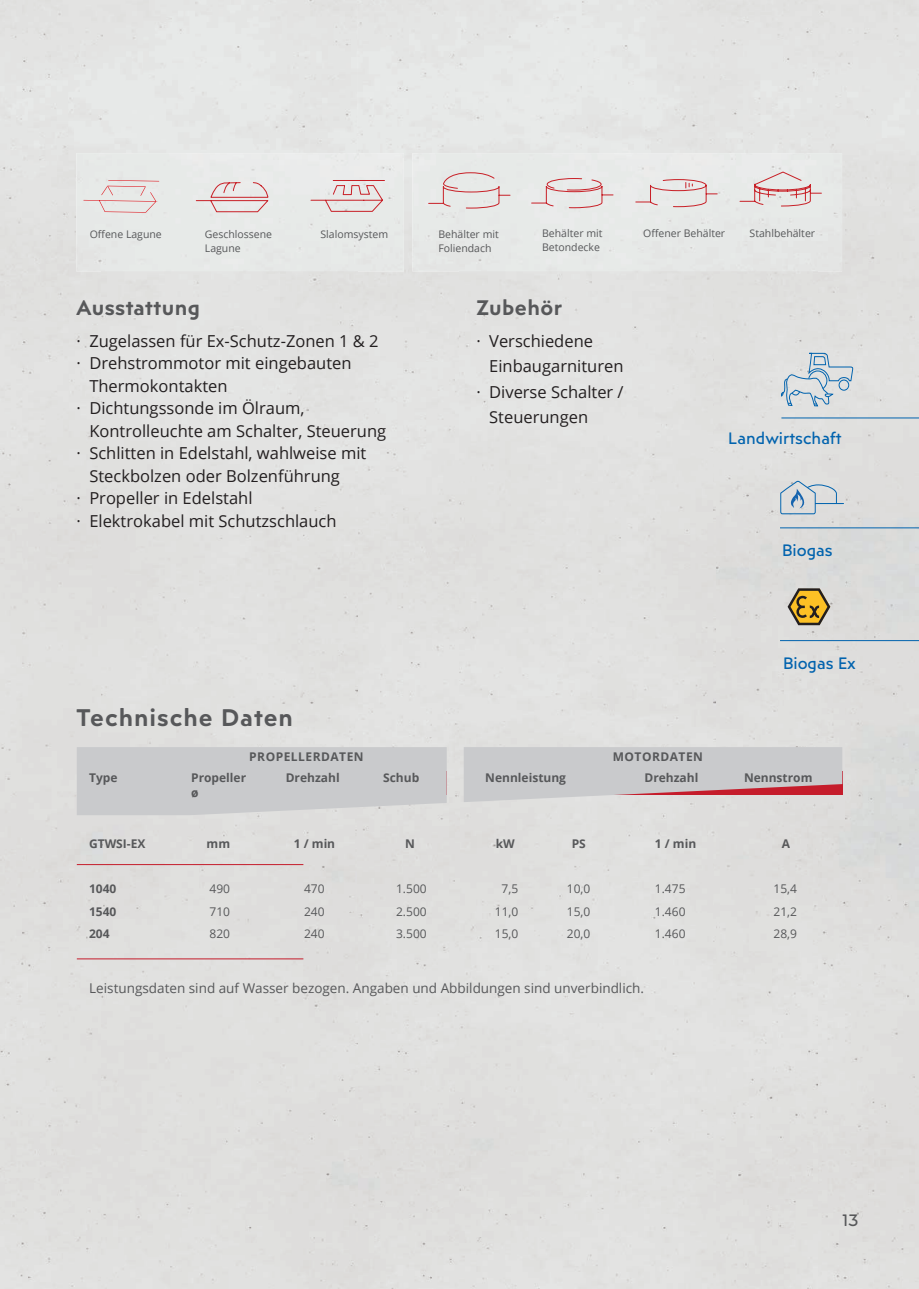
<style>
.page{position:relative;width:919px;height:1289px;background:#fff}
.page>*{position:absolute;margin:0;border:0;box-sizing:border-box;transform-origin:0 0}
.t1{font:600 24px "Posterama Text";letter-spacing:.04em;color:#57585a}
.t2{font:600 21px "Posterama Text";letter-spacing:.02em;color:#57585a}
.t3{font:16.5px "Open Sans";color:#231f20}
.t4{font:16.5px "Posterama Text";color:#0163ae}
.t5{font:16.5px "Posterama Text";color:#57585a}
.t6{font:13.5px "Open Sans";color:#57585a}
.t7{font:700 12px "Open Sans";color:#57585a}
.t8{font:12px "Open Sans";color:#57585a}
.t9{font:700 12px "Open Sans";letter-spacing:.04em;color:#57585a}
.t10{font:10.5px/13.5px "Open Sans";color:#57585a}
</style>
<div class="page">
<div style="left:817px;top:161px;width:101px;height:1127px;background:#dedddc"></div>
<svg style="left:780px;top:352px;width:73px;height:55px;background:#c7d2da"></svg>
<hr style="left:781px;top:417px;width:137px;height:1px;background:#0163ae">
<div style="left:76px;top:153px;width:328px;height:118px;background:#e7eae8"></div>
<div style="left:412px;top:153px;width:430px;height:118px;background:#e7eae8"></div>
<svg style="left:196px;top:182px;width:73px;height:30px;background:#e4d1d1"></svg>
<svg style="left:531px;top:178px;width:82px;height:30px;background:#e4d5d5"></svg>
<svg style="left:635px;top:179px;width:82px;height:28px;background:#e4d7d6"></svg>
<svg style="left:739px;top:171px;width:83px;height:36px;background:#e3d2d1"></svg>
<svg style="left:310px;top:180px;width:75px;height:32px;background:#e3d0d0"></svg>
<svg style="left:428px;top:172px;width:82px;height:37px;background:#e4dad9"></svg>
<svg style="left:83px;top:186px;width:73px;height:27px;background:#e6dcdb"></svg>
<hr style="left:108px;top:180px;width:51px;height:1px;background:#e01e25">
<svg style="left:463px;top:747px;width:379px;height:55px;background:#cbc1c4"></svg>
<div style="left:77px;top:747px;width:369px;height:68px;background:#c9cacc"></div>
<hr style="left:77px;top:958px;width:226px;height:1px;background:#c51c2b">
<hr style="left:77px;top:864px;width:226px;height:1px;background:#c51c2b">
<svg style="left:780px;top:480px;width:63px;height:34px;background:#c4ced6"></svg>
<hr style="left:780px;top:527px;width:138px;height:1px;background:#0163ae">
<hr style="left:780px;top:640px;width:138px;height:1px;background:#0163ae">
<svg style="left:787px;top:588px;width:43px;height:37px;background:#b59951"></svg>
<p class="t10" style="left:205px;top:227px;width:69px">Geschlossene<br>Lagune</p>
<p class="t10" style="left:320px;top:227px;width:69px">Slalomsystem</p>
<p class="t10" style="left:438px;top:227px;width:62px">Behälter mit</p>
<p class="t10" style="left:643px;top:226px;width:84px">Offener Behälter</p>
<p class="t10" style="left:749px;top:226px;width:67px">Stahlbehälter</p>
<p class="t10" style="left:90px;top:227px;width:74px">Offene Lagune</p>
<p class="t10" style="left:542px;top:226px;width:62px">Behälter mit<br>Betondecke</p>
<p class="t10" style="left:438px;top:241px;width:55px">Foliendach</p>
<p class="t2" style="left:77px;top:294px;width:125px">Ausstattung</p>
<p class="t3" style="left:77px;top:329px;width:303px">· Zugelassen für Ex-Schutz-Zonen 1 &amp; 2</p>
<p class="t3" style="left:77px;top:352px;width:276px">· Drehstrommotor mit eingebauten</p>
<p class="t3" style="left:89px;top:374px;width:140px">Thermokontakten</p>
<p class="t3" style="left:77px;top:397px;width:229px">· Dichtungssonde im Ölraum,</p>
<p class="t3" style="left:89px;top:419px;width:298px">Kontrolleuchte am Schalter, Steuerung</p>
<p class="t3" style="left:77px;top:442px;width:291px">· Schlitten in Edelstahl, wahlweise mit</p>
<p class="t3" style="left:89px;top:464px;width:252px">Steckbolzen oder Bolzenführung</p>
<p class="t3" style="left:77px;top:487px;width:177px">· Propeller in Edelstahl</p>
<p class="t3" style="left:77px;top:509px;width:261px">· Elektrokabel mit Schutzschlauch</p>
<p class="t2" style="left:476px;top:294px;width:87px">Zubehör</p>
<p class="t3" style="left:476px;top:329px;width:118px">· Verschiedene</p>
<p class="t3" style="left:489px;top:355px;width:136px">Einbaugarnituren</p>
<p class="t3" style="left:476px;top:380px;width:149px">· Diverse Schalter /</p>
<p class="t3" style="left:489px;top:406px;width:100px">Steuerungen</p>
<p class="t4" style="left:728px;top:427px;width:115px">Landwirtschaft</p>
<p class="t4" style="left:782px;top:540px;width:52px">Biogas</p>
<h1 class="t1" style="left:77px;top:701px;width:218px">Technische Daten</h1>
<p class="t9" style="left:249px;top:748px;width:116px">PROPELLERDATEN</p>
<p class="t9" style="left:612px;top:748px;width:92px">MOTORDATEN</p>
<p class="t4" style="left:783px;top:652px;width:74px">Biogas Ex</p>
<p class="t7" style="left:89px;top:769px;width:30px">Type</p>
<p class="t7" style="left:191px;top:769px;width:56px">Propeller</p>
<p class="t7" style="left:286px;top:769px;width:55px">Drehzahl</p>
<p class="t7" style="left:383px;top:769px;width:38px">Schub</p>
<p class="t7" style="left:485px;top:769px;width:82px">Nennleistung</p>
<p class="t7" style="left:644px;top:769px;width:55px">Drehzahl</p>
<p class="t7" style="left:744px;top:769px;width:70px">Nennstrom</p>
<p class="t7" style="left:191px;top:784px;width:9px">ø</p>
<p class="t7" style="left:89px;top:835px;width:58px">GTWSI-EX</p>
<p class="t7" style="left:206px;top:835px;width:25px">mm</p>
<p class="t7" style="left:294px;top:835px;width:43px">1 / min</p>
<p class="t7" style="left:405px;top:835px;width:11px">N</p>
<p class="t7" style="left:496px;top:835px;width:21px">kW</p>
<p class="t7" style="left:571px;top:835px;width:16px">PS</p>
<p class="t7" style="left:655px;top:835px;width:43px">1 / min</p>
<p class="t7" style="left:781px;top:835px;width:10px">A</p>
<p class="t7" style="left:89px;top:880px;width:29px">1040</p>
<p class="t8" style="left:209px;top:880px;width:22px">490</p>
<p class="t8" style="left:304px;top:880px;width:22px">470</p>
<p class="t8" style="left:396px;top:880px;width:32px">1.500</p>
<p class="t8" style="left:501px;top:880px;width:18px">7,5</p>
<p class="t8" style="left:566px;top:880px;width:25px">10,0</p>
<p class="t8" style="left:655px;top:880px;width:32px">1.475</p>
<p class="t8" style="left:773px;top:880px;width:25px">15,4</p>
<p class="t7" style="left:89px;top:902px;width:29px">1540</p>
<p class="t8" style="left:209px;top:903px;width:22px">710</p>
<p class="t8" style="left:304px;top:903px;width:22px">240</p>
<p class="t8" style="left:396px;top:903px;width:32px">2.500</p>
<p class="t8" style="left:494px;top:903px;width:25px">11,0</p>
<p class="t8" style="left:566px;top:903px;width:25px">15,0</p>
<p class="t8" style="left:655px;top:903px;width:32px">1.460</p>
<p class="t8" style="left:773px;top:903px;width:25px">21,2</p>
<p class="t7" style="left:89px;top:925px;width:22px">204</p>
<p class="t8" style="left:209px;top:925px;width:22px">820</p>
<p class="t8" style="left:304px;top:925px;width:22px">240</p>
<p class="t8" style="left:396px;top:925px;width:32px">3.500</p>
<p class="t8" style="left:494px;top:925px;width:25px">15,0</p>
<p class="t8" style="left:566px;top:925px;width:25px">20,0</p>
<p class="t8" style="left:655px;top:925px;width:32px">1.460</p>
<p class="t8" style="left:773px;top:925px;width:25px">28,9</p>
<p class="t6" style="left:89px;top:978px;width:556px">Leistungsdaten sind auf Wasser bezogen. Angaben und Abbildungen sind unverbindlich.</p>
<p class="t5" style="left:842px;top:1209px;width:17px">13</p>
</div>
